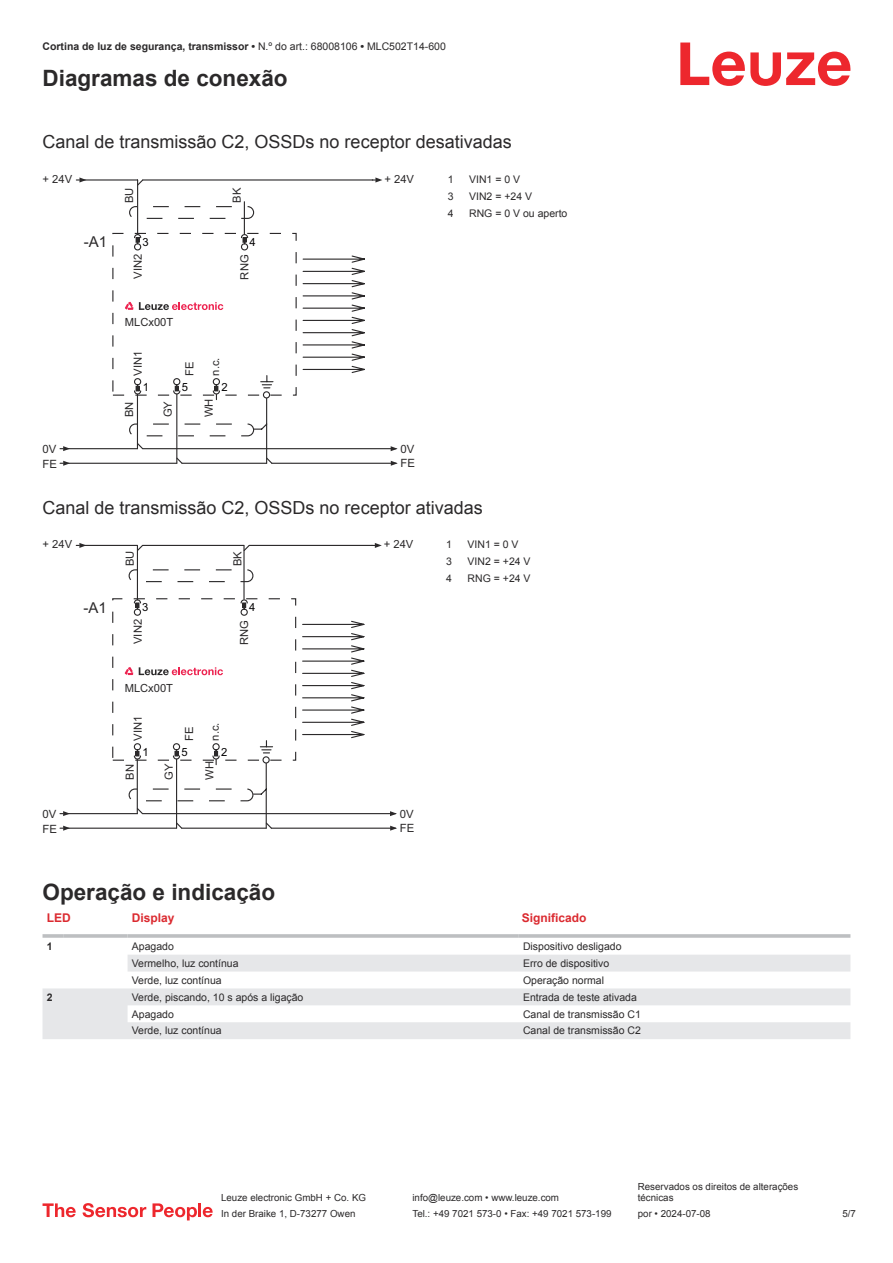
<style>
.page{position:relative;width:893px;height:1263px;background:#fff}
.page>*{position:absolute;margin:0;border:0;box-sizing:border-box;transform-origin:0 0}
.t1{font:700 22.5px "Arial";color:#2b292a}
.t2{font:18px "Arial";color:#2b292a}
.t3{font:15px "Arial";color:#2b292a}
.t4{font:700 12px "Arial";color:#db2a30}
.t5{font:11.4px "Arial";color:#2b292a}
.t6{font:11.25px "Arial";color:#2b292a}
.t7{font:11.25px "Arial";color:#040304}
.t8{font:10.5px "Arial";color:#2b292a}
.t9{font:700 10.5px "Arial";color:#2b292a}
.t10{font:9.75px/11.7px "Arial";color:#2b292a}
.s1{font-weight:400}
</style>
<div class="page">
<svg style="left:680px;top:43px;width:170px;height:43px"></svg>
<svg style="left:43px;top:955px;width:807px;height:84px;fill:#e6e7e9"></svg>
<hr style="left:43px;top:934px;width:21px;height:4px;background:#c7c9cb">
<hr style="left:64px;top:934px;width:64px;height:4px;background:#c8cacc">
<hr style="left:128px;top:934px;width:391px;height:4px;background:#c7c9cb">
<hr style="left:519px;top:934px;width:331px;height:4px;background:#bdbfc1">
<svg style="left:43px;top:1203px;width:33px;height:14px"></svg>
<svg style="left:83px;top:1203px;width:63px;height:14px"></svg>
<svg style="left:153px;top:1203px;width:44px;height:17px"></svg>
<hr style="left:198px;top:1203px;width:3px;height:14px;background:#ed272d">
<svg style="left:203px;top:1207px;width:10px;height:10px"></svg>
<svg style="left:302px;top:255px;width:63px;height:118px"></svg>
<hr style="left:143px;top:179px;width:230px;height:2px;background:#2b292a">
<svg style="left:372px;top:177px;width:10px;height:6px"></svg>
<hr style="left:272px;top:463px;width:124px;height:1px;background:#2b292a">
<hr style="left:143px;top:448px;width:253px;height:1px;background:#2b292a">
<svg style="left:391px;top:446px;width:7px;height:5px"></svg>
<svg style="left:391px;top:461px;width:7px;height:5px"></svg>
<svg style="left:59px;top:177px;width:215px;height:289px"></svg>
<svg style="left:302px;top:620px;width:63px;height:119px"></svg>
<hr style="left:249px;top:545px;width:123px;height:1px;background:#2b292a">
<svg style="left:372px;top:543px;width:10px;height:5px"></svg>
<hr style="left:271px;top:828px;width:124px;height:1px;background:#2b292a">
<hr style="left:143px;top:813px;width:252px;height:1px;background:#2b292a">
<svg style="left:390px;top:811px;width:7px;height:5px"></svg>
<svg style="left:390px;top:826px;width:7px;height:5px"></svg>
<svg style="left:59px;top:543px;width:215px;height:288px"></svg>
<p class="t9" style="left:43px;top:43px;width:405px">Cortina de luz de segurança, transmissor • <span class="s1">N.º do art.: 68008106</span> • <span class="s1">MLC502T14-600</span></p>
<h1 class="t1" style="left:43px;top:70px;width:247px">Diagramas de conexão</h1>
<h2 class="t2" style="left:43px;top:135px;width:471px">Canal de transmissão C2, OSSDs no receptor desativadas</h2>
<p class="t6" style="left:43px;top:175px;width:31px">+ 24V</p>
<p class="t6" style="left:125px;top:203px;width:17px;rotate:-90deg">BU</p>
<p class="t6" style="left:232px;top:203px;width:16px;rotate:-90deg">BK</p>
<p class="t6" style="left:384px;top:175px;width:31px">+ 24V</p>
<p class="t8" style="left:448px;top:175px;width:7px">1</p>
<p class="t8" style="left:469px;top:175px;width:53px">VIN1 = 0 V</p>
<p class="t8" style="left:448px;top:192px;width:7px">3</p>
<p class="t8" style="left:469px;top:192px;width:65px">VIN2 = +24 V</p>
<p class="t8" style="left:448px;top:209px;width:7px">4</p>
<p class="t8" style="left:469px;top:209px;width:100px">RNG = 0 V ou aperto</p>
<h3 class="t3" style="left:84px;top:236px;width:25px">-A1</h3>
<p class="t7" style="left:142px;top:237px;width:8px">3</p>
<p class="t7" style="left:249px;top:237px;width:8px">4</p>
<p class="t6" style="left:134px;top:279px;width:26px;rotate:-90deg">VIN2</p>
<p class="t6" style="left:240px;top:280px;width:26px;rotate:-90deg">RNG</p>
<p class="t6" style="left:125px;top:318px;width:50px">MLCx00T</p>
<p class="t6" style="left:134px;top:376px;width:26px;rotate:-90deg">VIN1</p>
<p class="t7" style="left:143px;top:383px;width:8px">1</p>
<p class="t6" style="left:185px;top:376px;width:16px;rotate:-90deg">FE</p>
<p class="t7" style="left:182px;top:383px;width:8px">5</p>
<p class="t6" style="left:211px;top:376px;width:20px;rotate:-90deg">n.c.</p>
<p class="t7" style="left:221px;top:383px;width:8px">2</p>
<p class="t6" style="left:125px;top:417px;width:17px;rotate:-90deg">BN</p>
<p class="t6" style="left:164px;top:417px;width:18px;rotate:-90deg">GY</p>
<p class="t6" style="left:204px;top:417px;width:20px;rotate:-90deg">WH</p>
<p class="t5" style="left:43px;top:445px;width:15px">0V</p>
<p class="t5" style="left:400px;top:444px;width:15px">0V</p>
<p class="t5" style="left:43px;top:459px;width:16px">FE</p>
<p class="t5" style="left:400px;top:459px;width:16px">FE</p>
<h2 class="t2" style="left:43px;top:500px;width:442px">Canal de transmissão C2, OSSDs no receptor ativadas</h2>
<p class="t6" style="left:43px;top:540px;width:31px">+ 24V</p>
<p class="t6" style="left:126px;top:566px;width:17px;rotate:-90deg">BU</p>
<p class="t6" style="left:233px;top:566px;width:16px;rotate:-90deg">BK</p>
<p class="t6" style="left:384px;top:540px;width:31px">+ 24V</p>
<p class="t8" style="left:446px;top:541px;width:7px">1</p>
<p class="t8" style="left:468px;top:541px;width:53px">VIN1 = 0 V</p>
<p class="t8" style="left:446px;top:558px;width:7px">3</p>
<p class="t8" style="left:468px;top:558px;width:65px">VIN2 = +24 V</p>
<p class="t8" style="left:446px;top:575px;width:7px">4</p>
<p class="t8" style="left:468px;top:575px;width:65px">RNG = +24 V</p>
<h3 class="t3" style="left:84px;top:602px;width:25px">-A1</h3>
<p class="t7" style="left:142px;top:603px;width:8px">3</p>
<p class="t7" style="left:249px;top:603px;width:8px">4</p>
<p class="t6" style="left:134px;top:644px;width:26px;rotate:-90deg">VIN2</p>
<p class="t6" style="left:240px;top:645px;width:26px;rotate:-90deg">RNG</p>
<p class="t6" style="left:125px;top:683px;width:50px">MLCx00T</p>
<p class="t6" style="left:133px;top:741px;width:26px;rotate:-90deg">VIN1</p>
<p class="t7" style="left:142px;top:748px;width:8px">1</p>
<p class="t6" style="left:185px;top:741px;width:16px;rotate:-90deg">FE</p>
<p class="t7" style="left:182px;top:748px;width:8px">5</p>
<p class="t6" style="left:211px;top:741px;width:20px;rotate:-90deg">n.c.</p>
<p class="t7" style="left:221px;top:748px;width:8px">2</p>
<p class="t6" style="left:126px;top:780px;width:17px;rotate:-90deg">BN</p>
<p class="t6" style="left:165px;top:780px;width:18px;rotate:-90deg">GY</p>
<p class="t6" style="left:205px;top:780px;width:20px;rotate:-90deg">WH</p>
<p class="t5" style="left:43px;top:810px;width:15px">0V</p>
<p class="t5" style="left:400px;top:809px;width:15px">0V</p>
<p class="t5" style="left:43px;top:824px;width:16px">FE</p>
<p class="t5" style="left:400px;top:824px;width:16px">FE</p>
<h1 class="t1" style="left:43px;top:884px;width:234px">Operação e indicação</h1>
<p class="t4" style="left:47px;top:913px;width:25px">LED</p>
<p class="t4" style="left:132px;top:913px;width:44px">Display</p>
<p class="t4" style="left:522px;top:913px;width:66px">Significado</p>
<p class="t9" style="left:47px;top:942px;width:7px">1</p>
<p class="t8" style="left:132px;top:942px;width:44px">Apagado</p>
<p class="t8" style="left:523px;top:942px;width:100px">Dispositivo desligado</p>
<p class="t8" style="left:132px;top:959px;width:108px">Vermelho, luz contínua</p>
<p class="t8" style="left:523px;top:959px;width:88px">Erro de dispositivo</p>
<p class="t8" style="left:132px;top:976px;width:91px">Verde, luz contínua</p>
<p class="t8" style="left:523px;top:976px;width:83px">Operação normal</p>
<p class="t9" style="left:47px;top:993px;width:7px">2</p>
<p class="t8" style="left:132px;top:993px;width:173px">Verde, piscando, 10 s após a ligação</p>
<p class="t8" style="left:523px;top:993px;width:115px">Entrada de teste ativada</p>
<p class="t8" style="left:132px;top:1010px;width:44px">Apagado</p>
<p class="t8" style="left:523px;top:1010px;width:119px">Canal de transmissão C1</p>
<p class="t8" style="left:132px;top:1027px;width:91px">Verde, luz contínua</p>
<p class="t8" style="left:523px;top:1027px;width:119px">Canal de transmissão C2</p>
<p class="t10" style="left:221px;top:1193px;width:146px">Leuze electronic GmbH + Co. KG</p>
<p class="t10" style="left:412px;top:1193px;width:148px">info@leuze.com • www.leuze.com</p>
<p class="t10" style="left:638px;top:1181px;width:162px">Reservados os direitos de alterações técnicas</p>
<p class="t10" style="left:221px;top:1209px;width:136px">In der Braike 1, D-73277 Owen</p>
<p class="t10" style="left:412px;top:1209px;width:201px">Tel.: +49 7021 573-0 • Fax: +49 7021 573-199</p>
<p class="t10" style="left:638px;top:1209px;width:74px">por • 2024-07-08</p>
<p class="t10" style="left:842px;top:1209px;width:15px">5 /7</p>
</div>
